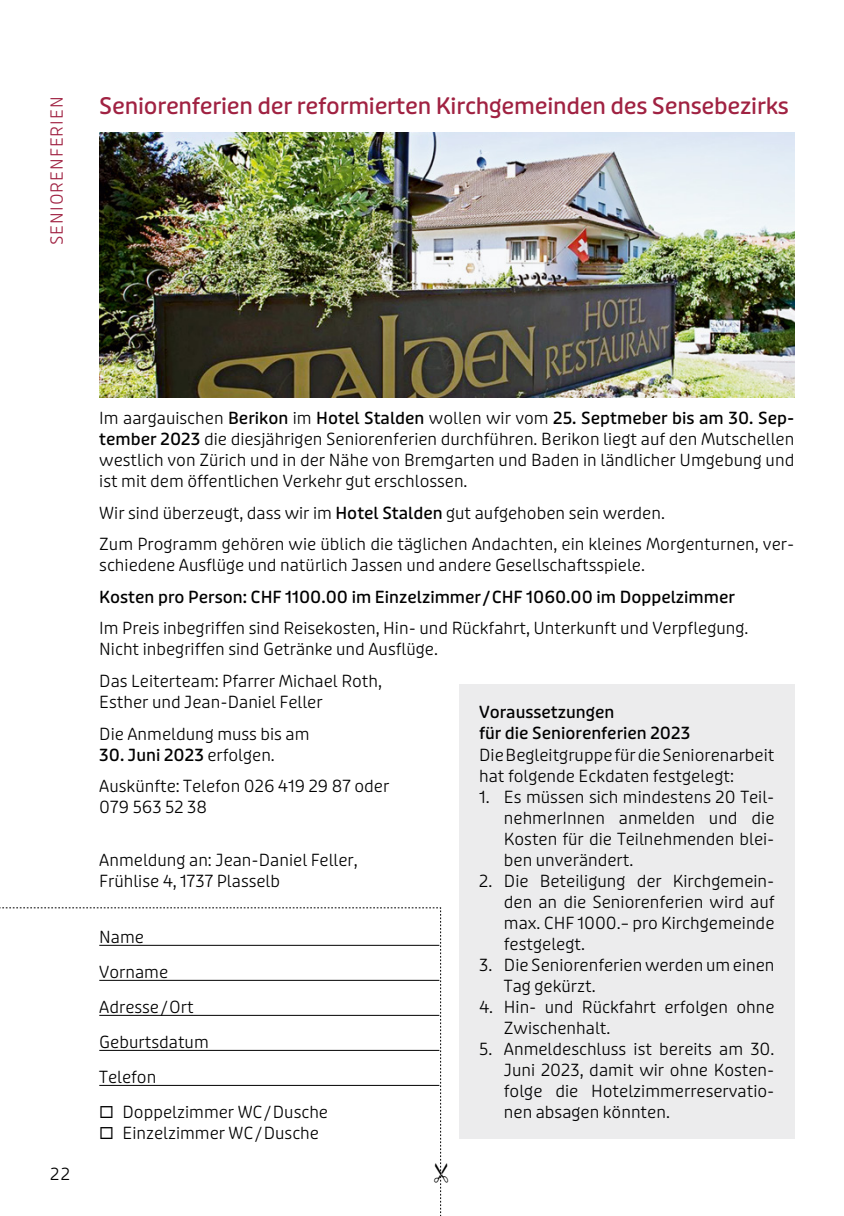
<style>
.page{position:relative;width:844px;height:1216px;background:#fff}
.page>*{position:absolute;margin:0;border:0;box-sizing:border-box;transform-origin:0 0}
.t1{font:22.75px "Puffin Display Soft Medm";letter-spacing:-.01em;color:#a02242}
.t2{font:300 16.62px/21px "Puffin Display Soft";color:#000}
.t3{font:16.62px/21px "Puffin Display Soft Medm";color:#000}
.t4{font:300 16.62px "Puffin Display Soft";letter-spacing:.06em;color:#a02242}
.s1{font-family:"Puffin Display Soft";font-weight:300}
.s2{font-family:"Puffin Display Soft Medm";font-weight:400}
</style>
<div class="page">
<img style="left:99px;top:132px;width:695px;height:265px">
<div style="left:459px;top:684px;width:335px;height:454px;background:#ececed"></div>
<svg style="left:0;top:907px;width:442px;height:308px"></svg>
<p class="t4" style="left:47px;top:245px;width:150px;rotate:-90deg">SENIORENFERIEN</p>
<h1 class="t1" style="left:99px;top:92px;width:691px">Seniorenferien der reformierten Kirchgemeinden des Sensebezirks</h1>
<p class="t2" style="left:50px;top:1163px;width:23px">22</p>
<p class="t3" style="left:99px;top:408px;width:696px"><span class="s1">Im aargauischen</span> Berikon <span class="s1">im</span> Hotel Stalden <span class="s1">wollen wir vom</span> 25. Septmeber bis am 30. Sep-</p>
<p class="t2" style="left:99px;top:429px;width:696px;text-align:justify"><span class="s2">tember 2023</span> die diesjährigen Seniorenferien durchführen. Berikon liegt auf den Mutschellen westlich von Zürich und in der Nähe von Bremgarten und Baden in ländlicher Umgebung und ist mit dem öffentlichen Verkehr gut erschlossen.</p>
<p class="t2" style="left:99px;top:497px;width:696px;line-height:31.5px">Wir sind überzeugt, dass wir im <span class="s2">Hotel Stalden</span> gut aufgehoben sein werden.<br>Zum Programm gehören wie üblich die täglichen Andachten, ein kleines Morgenturnen, ver-</p>
<p class="t2" style="left:99px;top:555px;width:547px">schiedene Ausflüge und natürlich Jassen und andere Gesellschaftsspiele.</p>
<p class="t3" style="left:99px;top:587px;width:637px">Kosten pro Person: CHF 1100.00 im Einzelzimmer/CHF 1060.00 im Doppelzimmer</p>
<p class="t2" style="left:99px;top:618px;width:650px">Im Preis inbegriffen sind Reisekosten, Hin- und Rückfahrt, Unterkunft und Verpflegung.<br>Nicht inbegriffen sind Getränke und Ausflüge.</p>
<p class="t2" style="left:99px;top:671px;width:284px">Das Leiterteam: Pfarrer Michael Roth,<br>Esther und Jean-Daniel Feller</p>
<p class="t2" style="left:99px;top:723px;width:212px">Die Anmeldung muss bis am</p>
<p class="t3" style="left:99px;top:744px;width:177px">30. Juni 2023 <span class="s1">erfolgen.</span></p>
<p class="t2" style="left:99px;top:776px;width:291px">Auskünfte: Telefon 026 419 29 87 oder<br>079 563 52 38</p>
<p class="t3" style="left:479px;top:701px;width:212px">Voraussetzungen<br>für die Seniorenferien 2023</p>
<p class="t2" style="left:479px;top:744px;width:297px">Die Begleitgruppe für die Seniorenarbeit hat folgende Eckdaten festgelegt:</p>
<p class="t2" style="left:504px;top:786px;width:272px;text-align:justify;text-indent:-25px">1. Es müssen sich mindestens 20 Teil&shy;nehmerInnen anmelden und die Kosten für die Teilnehmenden blei&shy;ben unverändert.</p>
<p class="t2" style="left:504px;top:870px;width:272px;text-align:justify;text-indent:-25px">2. Die Beteiligung der Kirchgemein&shy;den an die Seniorenferien wird auf max. CHF 1000.– pro Kirchgemeinde festgelegt.</p>
<p class="t2" style="left:504px;top:954px;width:272px;text-indent:-25px">3. Die Seniorenferien werden um einen<br>Tag gekürzt.</p>
<p class="t2" style="left:504px;top:996px;width:272px;text-indent:-25px">4. Hin- und Rückfahrt erfolgen ohne<br>Zwischenhalt.</p>
<p class="t2" style="left:504px;top:1038px;width:272px;text-align:justify;text-indent:-25px">5. Anmeldeschluss ist bereits am 30.<br>Juni 2023, damit wir ohne Kosten&shy;folge die Hotelzimmerreservatio&shy;nen absagen könnten.</p>
<p class="t2" style="left:99px;top:849px;width:260px">Anmeldung an: Jean-Daniel Feller,<br>Frühlise 4, 1737 Plasselb</p>
<p class="t2" style="left:99px;top:919px;width:111px;line-height:35px">Name<br>Vorname<br>Adresse/Ort<br>Geburtsdatum<br>Telefon</p>
<p class="t2" style="left:99px;top:1101px;width:230px">◻ Doppelzimmer WC/Dusche</p>
<p class="t2" style="left:99px;top:1122px;width:221px">◻ Einzelzimmer WC/Dusche</p>
</div>
